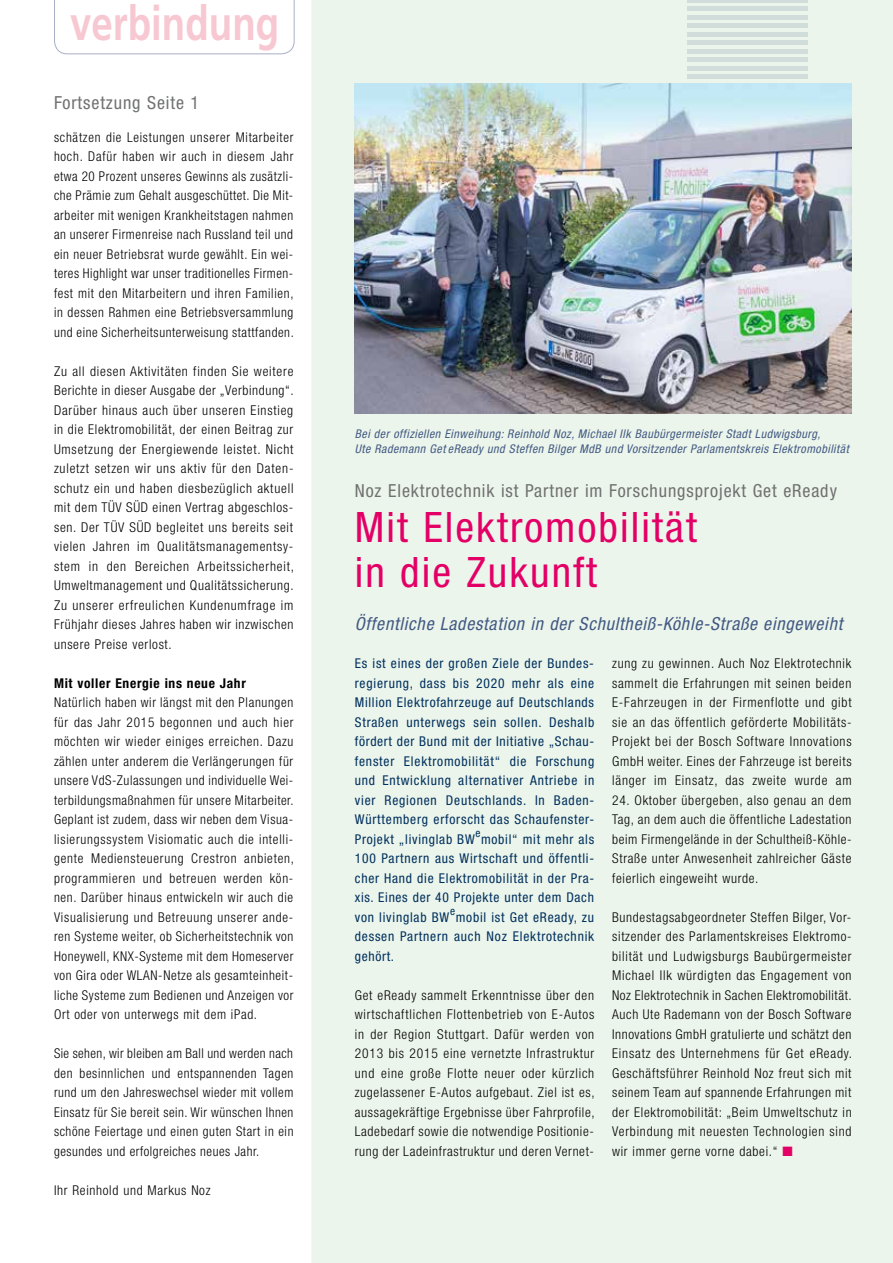
<style>
.page{position:relative;width:893px;height:1263px;background:#fff}
.page>*{position:absolute;margin:0;border:0;box-sizing:border-box;transform-origin:0 0}
.t1{font:700 48px "Frutiger";color:#f7c8d2;scale:.8 1}
.t2{font:condensed 42px/45px "Helvetica Neue LT Pro";letter-spacing:.05em;color:#e30066}
.t3{font:condensed 18px "Helvetica Neue LT Pro";letter-spacing:.05em;color:#707172}
.t4{font:italic condensed 18px "Helvetica Neue LT Pro";letter-spacing:.04em;color:#425a83}
.t5{font:300 condensed 13.5px/19.5px "Helvetica Neue LT Pro";letter-spacing:.05em;color:#000;text-align:justify}
.t6{font:condensed 13.5px/19.5px "Helvetica Neue LT Pro";letter-spacing:.055em;color:#00305e;text-align:justify}
.t7{font:700 condensed 13.5px "Helvetica Neue LT Pro";letter-spacing:.05em;color:#000}
.t8{font:italic condensed 12px/14.4px "Helvetica Neue LT Pro";letter-spacing:.04em;color:#425a83}
.t9{font:condensed 11.4px "Helvetica Neue LT Pro";color:#00305e}
.s1{color:#e30066}
</style>
<div class="page">
<div style="left:311px;top:0;width:582px;height:1263px;background:#ecf5eb"></div>
<hr style="left:687px;top:0;width:121px;height:3px;background:#00305e">
<hr style="left:687px;top:7px;width:121px;height:4px;background:#d0ddda">
<div style="left:687px;top:15px;width:121px;height:5px;background:#d0ddda"></div>
<hr style="left:687px;top:24px;width:121px;height:4px;background:#d0ddda">
<div style="left:687px;top:32px;width:121px;height:5px;background:#d0ddda"></div>
<hr style="left:687px;top:41px;width:121px;height:4px;background:#d0ddda">
<div style="left:687px;top:49px;width:121px;height:5px;background:#d0ddda"></div>
<hr style="left:687px;top:58px;width:121px;height:4px;background:#d0ddda">
<div style="left:687px;top:66px;width:121px;height:5px;background:#d0ddda"></div>
<hr style="left:687px;top:75px;width:121px;height:4px;background:#d0ddda">
<svg style="left:54px;top:0;width:240px;height:54px"></svg>
<img style="left:355px;top:83px;width:496px;height:331px">
<h1 class="t1" style="left:70px;top:-5px;width:263px">verbindung</h1>
<h3 class="t3" style="left:54px;top:92px;width:147px">Fortsetzung Seite 1</h3>
<p class="t5" style="left:54px;top:127px;width:241px">schätzen die Leistungen unserer Mitarbeiter hoch. Dafür haben wir auch in diesem Jahr etwa 20 Prozent unseres Gewinns als zusätzli&shy;che Prämie zum Gehalt ausgeschüttet. Die Mit&shy;arbeiter mit wenigen Krankheitstagen nahmen an unserer Firmenreise nach Russland teil und ein neuer Betriebsrat wurde gewählt. Ein wei&shy;teres Highlight war unser traditionelles Firmen&shy;fest mit den Mitarbeitern und ihren Familien, in dessen Rahmen eine Betriebsversammlung und eine Sicherheitsunterweisung stattfanden.</p>
<p class="t5" style="left:54px;top:361px;width:241px">Zu all diesen Aktivitäten finden Sie weitere Berichte in dieser Ausgabe der „Verbindung“.<br>Darüber hinaus auch über unseren Einstieg in die Elektromobilität, der einen Beitrag zur Umsetzung der Energiewende leistet. Nicht zuletzt setzen wir uns aktiv für den Daten&shy;schutz ein und haben diesbezüglich aktuell mit dem TÜV SÜD einen Vertrag abgeschlos&shy;sen. Der TÜV SÜD begleitet uns bereits seit vielen Jahren im Qualitätsmanagementsy&shy;stem in den Bereichen Arbeitssicherheit, Umweltmanagement und Qualitätssicherung.<br>Zu unserer erfreulichen Kundenumfrage im Frühjahr dieses Jahres haben wir inzwischen unsere Preise verlost.</p>
<p class="t7" style="left:54px;top:675px;width:193px">Mit voller Energie ins neue Jahr</p>
<p class="t5" style="left:54px;top:693px;width:241px">Natürlich haben wir längst mit den Planungen für das Jahr 2015 begonnen und auch hier möchten wir wieder einiges erreichen. Dazu zählen unter anderem die Verlängerungen für unsere VdS-Zulassungen und individuelle Wei&shy;terbildungsmaßnahmen für unsere Mitarbeiter.<br>Geplant ist zudem, dass wir neben dem Visua&shy;lisierungssystem Visiomatic auch die intelli&shy;gente Mediensteuerung Crestron anbieten, programmieren und betreuen werden kön&shy;nen. Darüber hinaus entwickeln wir auch die Visualisierung und Betreuung unserer ande&shy;ren Systeme weiter, ob Sicherheitstechnik von Honeywell, KNX-Systeme mit dem Homeserver von Gira oder WLAN-Netze als gesamteinheit&shy;liche Systeme zum Bedienen und Anzeigen vor Ort oder von unterwegs mit dem iPad.</p>
<p class="t5" style="left:54px;top:1044px;width:241px">Sie sehen, wir bleiben am Ball und werden nach den besinnlichen und entspannenden Tagen rund um den Jahreswechsel wieder mit vollem Einsatz für Sie bereit sein. Wir wünschen Ihnen schöne Feiertage und einen guten Start in ein gesundes und erfolgreiches neues Jahr.</p>
<p class="t5" style="left:54px;top:1180px;width:158px">Ihr Reinhold und Markus Noz</p>
<p class="t8" style="left:355px;top:427px;width:495px">Bei der offiziellen Einweihung: Reinhold Noz, Michael Ilk Baubürgermeister Stadt Ludwigsburg,<br>Ute Rademann Get eReady und Steffen Bilger MdB und Vorsitzender Parlamentskreis Elektromobilität</p>
<h3 class="t3" style="left:355px;top:481px;width:484px">Noz Elektrotechnik ist Partner im Forschungsprojekt Get eReady</h3>
<h2 class="t2" style="left:355px;top:505px;width:344px">Mit Elektromobilität in die Zukunft</h2>
<h3 class="t4" style="left:355px;top:613px;width:489px">Öffentliche Ladestation in der Schultheiß-Köhle-Straße eingeweiht</h3>
<p class="t6" style="left:355px;top:654px;width:241px">Es ist eines der großen Ziele der Bundes&shy;regierung, dass bis 2020 mehr als eine Million Elektrofahrzeuge auf Deutschlands Straßen unterwegs sein sollen. Deshalb fördert der Bund mit der Initiative „Schau&shy;fenster Elektromobilität“ die Forschung und Entwicklung alternativer Antriebe in vier Regionen Deutschlands. In Baden-Württemberg erforscht das Schaufenster-Projekt „livinglab BW</p>
<p class="t9" style="left:475px;top:827px;width:7px">e</p>
<p class="t6" style="left:355px;top:829px;width:241px;text-indent:126px">mobil“ mit mehr als 100 Partnern aus Wirtschaft und öffentli&shy;cher Hand die Elektromobilität in der Pra&shy;xis. Eines der 40 Projekte unter dem Dach von livinglab BW</p>
<p class="t9" style="left:450px;top:905px;width:7px">e</p>
<p class="t6" style="left:355px;top:907px;width:241px;text-indent:101px">mobil ist Get eReady, zu dessen Partnern auch Noz Elektrotechnik gehört.</p>
<p class="t5" style="left:355px;top:985px;width:241px">Get eReady sammelt Erkenntnisse über den wirtschaftlichen Flottenbetrieb von E-Autos in der Region Stuttgart. Dafür werden von 2013 bis 2015 eine vernetzte Infrastruktur und eine große Flotte neuer oder kürzlich zugelassener E-Autos aufgebaut. Ziel ist es, aussagekräftige Ergebnisse über Fahrprofile, Ladebedarf sowie die notwendige Positionie&shy;rung der Ladeinfrastruktur und deren Vernet-</p>
<p class="t5" style="left:612px;top:654px;width:241px">zung zu gewinnen. Auch Noz Elektrotechnik sammelt die Erfahrungen mit seinen beiden E-Fahrzeugen in der Firmenflotte und gibt sie an das öffentlich geförderte Mobilitäts-Projekt bei der Bosch Software Innovations GmbH weiter. Eines der Fahrzeuge ist bereits länger im Einsatz, das zweite wurde am</p>
<p class="t5" style="left:612px;top:790px;width:241px">24. Oktober übergeben, also genau an dem Tag, an dem auch die öffentliche Ladestation beim Firmengelände in der Schultheiß-Köhle-Straße unter Anwesenheit zahlreicher Gäste feierlich eingeweiht wurde.</p>
<p class="t5" style="left:612px;top:907px;width:241px">Bundestagsabgeordneter Steffen Bilger, Vor&shy;sitzender des Parlamentskreises Elektromo&shy;bilität und Ludwigsburgs Baubürgermeister Michael Ilk würdigten das Engagement von Noz Elektrotechnik in Sachen Elektromobilität.<br>Auch Ute Rademann von der Bosch Software Innovations GmbH gratulierte und schätzt den Einsatz des Unternehmens für Get eReady.<br>Geschäftsführer Reinhold Noz freut sich mit seinem Team auf spannende Erfahrungen mit der Elektromobilität: „Beim Umweltschutz in Verbindung mit neuesten Technologien sind wir immer gerne vorne dabei.“ <span class="s1">■</span></p>
</div>
